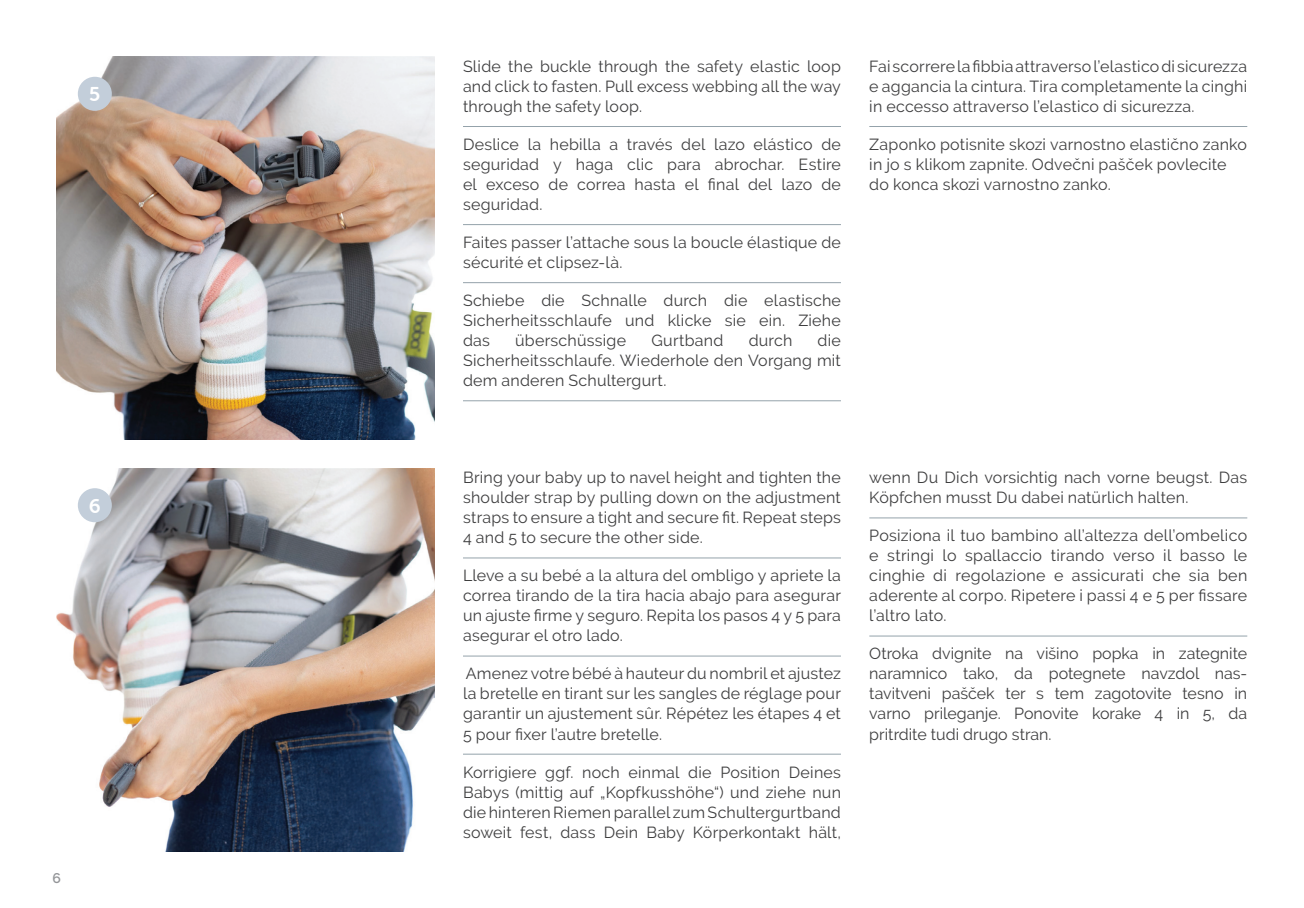
<style>
.page{position:relative;width:1304px;height:908px;background:#fff}
.page>*{position:absolute;margin:0;border:0;box-sizing:border-box;transform-origin:0 0}
.t1{font:20px "Museo Sans Rounded 700";color:#fff}
.t2{font:16px/20px "Raleway";letter-spacing:.015em;color:#3e3e3f;text-align:justify}
.t3{font:600 14px "Raleway";color:#939598}
</style>
<div class="page">
<img style="left:57px;top:57px;width:378px;height:382px">
<img style="left:57px;top:468px;width:378px;height:382px">
<hr style="left:869px;top:517px;width:378px;height:1px;background:#94a2aa">
<hr style="left:869px;top:635px;width:378px;height:1px;background:#94a2aa">
<hr style="left:463px;top:557px;width:378px;height:1px;background:#94a2aa">
<hr style="left:463px;top:655px;width:378px;height:1px;background:#94a2aa">
<hr style="left:463px;top:753px;width:378px;height:1px;background:#94a2aa">
<hr style="left:463px;top:126px;width:378px;height:1px;background:#94a2aa">
<hr style="left:463px;top:224px;width:378px;height:1px;background:#94a2aa">
<hr style="left:463px;top:282px;width:378px;height:1px;background:#94a2aa">
<hr style="left:463px;top:400px;width:378px;height:1px;background:#94a2aa">
<hr style="left:869px;top:126px;width:378px;height:1px;background:#94a2aa">
<div style="left:78px;top:77px;width:34px;height:34px;background:#c3ceda;border-radius:50%"></div>
<div style="left:78px;top:488px;width:34px;height:34px;background:#c3ceda;border-radius:50%"></div>
<p class="t1" style="left:89px;top:83px;width:13px">5</p>
<p class="t1" style="left:89px;top:494px;width:13px">6</p>
<p class="t3" style="left:52px;top:869px;width:10px">6</p>
<p class="t2" style="left:463px;top:56px;width:379px">Slide the buckle through the safety elastic loop and click to fasten. Pull excess webbing all the way through the safety loop.</p>
<p class="t2" style="left:463px;top:134px;width:379px">Deslice la hebilla a través del lazo elástico de seguridad y haga clic para abrochar. Estire el exceso de correa hasta el final del lazo de seguridad.</p>
<p class="t2" style="left:463px;top:232px;width:379px">Faites passer l’attache sous la boucle élastique de sécurité et clipsez-là.</p>
<p class="t2" style="left:463px;top:290px;width:379px">Schiebe die Schnalle durch die elastische Sicherheitsschlaufe und klicke sie ein. Ziehe das</p>
<p class="t2" style="left:463px;top:330px;width:379px;text-indent:355px">die Sicherheitsschlaufe. Wiederhole den Vorgang mit dem anderen Schultergurt.</p>
<p class="t2" style="left:515px;top:330px;width:112px">überschüssige</p>
<p class="t2" style="left:651px;top:330px;width:73px">Gurtband</p>
<p class="t2" style="left:749px;top:330px;width:45px">durch</p>
<p class="t2" style="left:869px;top:56px;width:379px">Fai scorrere la fibbia attraverso l’elastico di sicurezza e aggancia la cintura. Tira completamente la cinghi in eccesso attraverso l’elastico di sicurezza.</p>
<p class="t2" style="left:869px;top:134px;width:379px;text-align:left">Zaponko potisnite skozi varnostno elastično zanko in jo s klikom zapnite. Odvečni pašček povlecite do konca skozi varnostno zanko.</p>
<p class="t2" style="left:463px;top:467px;width:379px">Bring your baby up to navel height and tighten the shoulder strap by pulling down on the adjustment straps to ensure a tight and secure fit. Repeat steps 4 and 5 to secure the other side.</p>
<p class="t2" style="left:463px;top:565px;width:379px">Lleve a su bebé a la altura del ombligo y apriete la correa tirando de la tira hacia abajo para asegurar un ajuste firme y seguro. Repita los pasos 4 y 5 para asegurar el otro lado.</p>
<p class="t2" style="left:463px;top:663px;width:379px">Amenez votre bébé à hauteur du nombril et ajustez la bretelle en tirant sur les sangles de réglage pour garantir un ajustement sûr. Répétez les étapes 4 et 5 pour fixer l’autre bretelle.</p>
<p class="t2" style="left:463px;top:761px;width:379px">Korrigiere ggf. noch einmal die Position Deines Babys (mittig auf „Kopfkusshöhe“) und ziehe nun die hinteren Riemen parallel zum Schultergurtband soweit fest, dass Dein Baby Körperkontakt hält,</p>
<p class="t2" style="left:869px;top:467px;width:379px">wenn Du Dich vorsichtig nach vorne beugst. Das<br>Köpfchen musst Du dabei natürlich halten.</p>
<p class="t2" style="left:869px;top:525px;width:379px">Posiziona il tuo bambino all’altezza dell’ombelico e stringi lo spallaccio tirando verso il basso le cinghie di regolazione e assicurati che sia ben aderente al corpo. Ripetere i passi 4 e 5 per fissare l’altro lato.</p>
<p class="t2" style="left:869px;top:643px;width:379px">Otroka dvignite na višino popka in zategnite naramnico tako, da potegnete navzdol nas&shy;tavitveni pašček ter s tem zagotovite tesno in varno prileganje. Ponovite korake 4 in 5, da pritrdite tudi drugo stran.</p>
</div>
